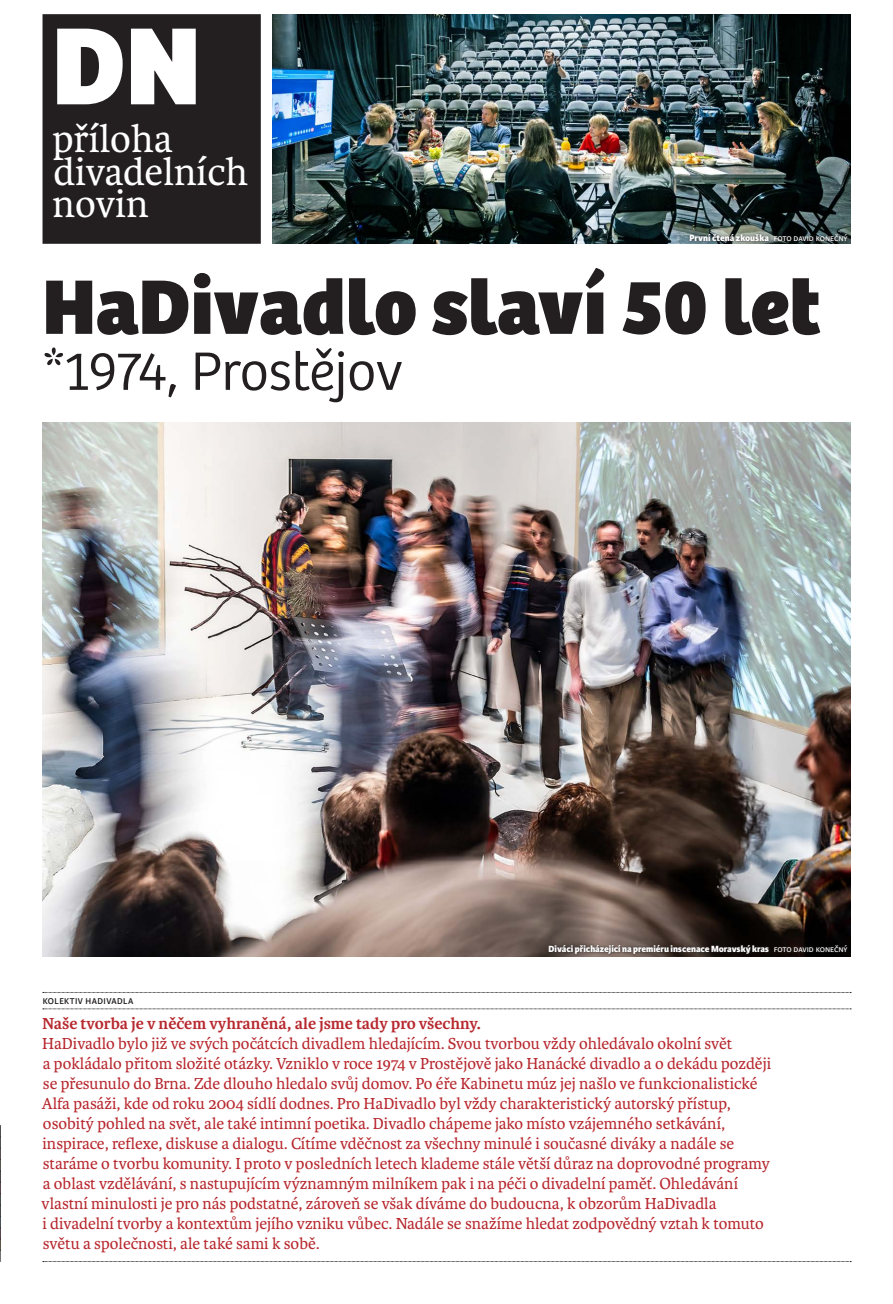
<style>
.page{position:relative;width:893px;height:1304px;background:#fff}
.page>*{position:absolute;margin:0;border:0;box-sizing:border-box;transform-origin:0 0}
.t1{font:800 80px "Bree";color:#231f20}
.t2{font:300 56px "Bree";letter-spacing:-.01em;color:#231f20}
.t3{font:40.8px/32.1px "Karmina";color:#fff}
.t4{font:17px/20px "Karmina";color:#b7282e}
.t5{font:700 17px "Karmina";color:#b7282e}
.t6{font:800 9.6px "Karmina Sans";color:#fff}
.t7{font:600 9px "Karmina Sans";letter-spacing:.05em;color:#231f20}
.s1{font-weight:400}
</style>
<div class="page">
<svg style="left:0;top:1125px;width:1px;height:137px"></svg>
<svg style="left:43px;top:14px;width:218px;height:230px;fill:#231f20"></svg>
<div style="left:53px;top:120px;width:206px;height:97px;background:#231f20"></div>
<img style="left:43px;top:422px;width:807px;height:535px">
<div style="left:546px;top:942px;width:304px;height:15px;background:#231f20;opacity:.85"></div>
<img style="left:272px;top:14px;width:578px;height:230px">
<svg style="left:43px;top:992px;width:808px;height:1px"></svg>
<svg style="left:43px;top:1009px;width:808px;height:1px"></svg>
<svg style="left:43px;top:1261px;width:808px;height:1px"></svg>
<div style="left:687px;top:231px;width:163px;height:13px;background:#231f20;opacity:.85"></div>
<h3 class="t3" style="left:53px;top:124px;width:197px">příloha divadelních novin</h3>
<p class="t6" style="left:689px;top:232px;width:160px">První čtená zkouška <span class="s1">FOTO David Konečný</span></p>
<h1 class="t1" style="left:43px;top:258px;width:779px">HaDivadlo slaví 50 let</h1>
<h2 class="t2" style="left:43px;top:339px;width:361px">*1974, Prostějov</h2>
<p class="t6" style="left:548px;top:944px;width:301px">Diváci přicházející na premiéru inscenace Moravský kras <span class="s1">FOTO David Konečný</span></p>
<p class="t7" style="left:43px;top:995px;width:92px">KOLEKTIV HADIVADLA</p>
<p class="t5" style="left:42px;top:1014px;width:440px">Naše tvorba je v něčem vyhraněná, ale jsme tady pro všechny.</p>
<p class="t4" style="left:42px;top:1034px;width:731px">HaDivadlo bylo již ve svých počátcích divadlem hledajícím. Svou tvorbou vždy ohledávalo okolní svět<br>a pokládalo přitom složité otázky. Vzniklo v roce 1974 v Prostějově jako Hanácké divadlo a o dekádu později se přesunulo do Brna. Zde dlouho hledalo svůj domov. Po éře Kabinetu múz jej našlo ve funkcionalistické Alfa pasáži, kde od roku 2004 sídlí dodnes. Pro HaDivadlo byl vždy charakteristický autorský přístup, osobitý pohled na svět, ale také intimní poetika. Divadlo chápeme jako místo vzájemného setkávání, inspirace, reflexe, diskuse a dialogu. Cítíme vděčnost za všechny minulé i současné diváky a nadále se staráme o tvorbu komunity. I proto v posledních letech klademe stále větší důraz na doprovodné programy a oblast vzdělávání, s nastupujícím významným milníkem pak i na péči o divadelní paměť. Ohledávání vlastní minulosti je pro nás podstatné, zároveň se však díváme do budoucna, k obzorům HaDivadla<br>i divadelní tvorby a kontextům jejího vzniku vůbec. Nadále se snažíme hledat zodpovědný vztah k tomuto světu a společnosti, ale také sami k sobě.</p>
</div>
